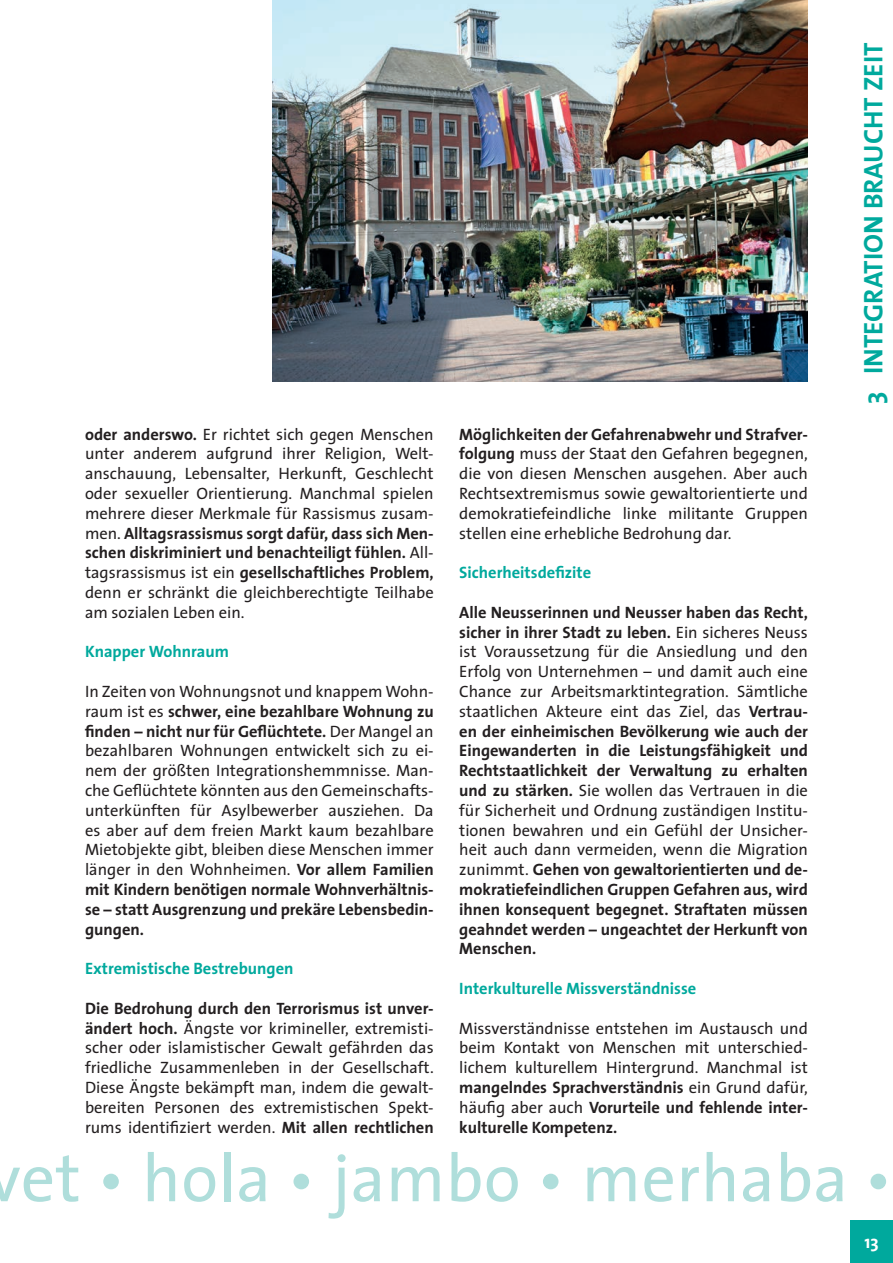
<style>
.page{position:relative;width:893px;height:1263px;background:#fff}
.page>*{position:absolute;margin:0;border:0;box-sizing:border-box;transform-origin:0 0}
.t1{font:67.5px "Thesis Sans";letter-spacing:.01em;color:#afdedb}
.t2{font:700 27px "Thesis Sans";color:#00a99d}
.t3{font:700 18px "Thesis Sans";color:#fff}
.t4{font:16.5px/19.8px "Thesis Sans";color:#231f20;text-align:justify}
.t5{font:700 16.5px/19.8px "Thesis Sans";color:#231f20;text-align:justify}
.t6{font:700 16.5px "Thesis Sans";color:#00a99d}
.s1{font-weight:700}
.s2{font-weight:400}
</style>
<div class="page">
<img style="left:272px;top:0;width:536px;height:381px">
<div style="left:850px;top:1220px;width:43px;height:43px;background:#00a99d"></div>
<h2 class="t2" style="left:858px;top:404px;width:363px;rotate:-90deg">3 INTEGRATION BRAUCHT ZEIT</h2>
<p class="t4" style="left:459px;top:425px;width:350px"><span class="s1">Möglichkeiten der Gefahrenabwehr und Strafver&shy;folgung</span> muss der Staat den Gefahren begegnen, die von diesen Menschen ausgehen. Aber auch Rechtsextremismus sowie gewaltorientierte und demokratiefeindliche linke militante Gruppen stellen eine erhebliche Bedrohung dar.</p>
<p class="t6" style="left:459px;top:563px;width:133px">Sicherheitsdefizite</p>
<p class="t5" style="left:459px;top:603px;width:350px">Alle Neusserinnen und Neusser haben das Recht, sicher in ihrer Stadt zu leben. <span class="s2">Ein sicheres Neuss ist Voraussetzung für die Ansiedlung und den Erfolg von Unternehmen – und damit auch eine Chance zur Arbeitsmarktintegration. Sämtliche staatlichen Akteure eint das Ziel, das</span> Vertrau&shy;en der einheimischen Bevölkerung wie auch der Eingewanderten in die Leistungsfähigkeit und Rechtstaatlichkeit der Verwaltung zu erhalten und zu stärken. <span class="s2">Sie wollen das Vertrauen in die für Sicherheit und Ordnung zuständigen Institu&shy;tionen bewahren und ein Gefühl der Unsicher&shy;heit auch dann vermeiden, wenn die Migration zunimmt.</span> Gehen von gewaltorientierten und de&shy;mokratiefeindlichen Gruppen Gefahren aus, wird ihnen konsequent begegnet. Straftaten müssen geahndet werden – ungeachtet der Herkunft von Menschen.</p>
<p class="t6" style="left:459px;top:979px;width:239px">Interkulturelle Missverständnisse</p>
<p class="t4" style="left:459px;top:1019px;width:350px">Missverständnisse entstehen im Austausch und beim Kontakt von Menschen mit unterschied&shy;lichem kulturellem Hintergrund. Manchmal ist <span class="s1">mangelndes Sprachverständnis</span> ein Grund dafür, häufig aber auch <span class="s1">Vorurteile und fehlende inter&shy;kulturelle Kompetenz.</span></p>
<h1 class="t1" style="left:-12px;top:1142px;width:907px">vet • hola • jambo • merhaba •</h1>
<p class="t4" style="left:85px;top:425px;width:350px"><span class="s1">oder anderswo.</span> Er richtet sich gegen Menschen unter anderem aufgrund ihrer Religion, Welt&shy;anschauung, Lebensalter, Herkunft, Geschlecht oder sexueller Orientierung. Manchmal spielen mehrere dieser Merkmale für Rassismus zusam&shy;men. <span class="s1">Alltagsrassismus sorgt dafür, dass sich Men&shy;schen diskriminiert und benachteiligt fühlen.</span> All&shy;tagsrassismus ist ein <span class="s1">gesellschaftliches Problem, </span>denn er schränkt die gleichberechtigte Teilhabe am sozialen Leben ein.</p>
<p class="t6" style="left:85px;top:643px;width:145px">Knapper Wohnraum</p>
<p class="t4" style="left:85px;top:682px;width:350px">In Zeiten von Wohnungsnot und knappem Wohn&shy;raum ist es <span class="s1">schwer, eine bezahlbare Wohnung zu finden – nicht nur für Geflüchtete.</span> Der Mangel an bezahlbaren Wohnungen entwickelt sich zu ei&shy;nem der größten Integrationshemmnisse. Man&shy;che Geflüchtete könnten aus den Gemeinschafts&shy;unterkünften für Asylbewerber ausziehen. Da es aber auf dem freien Markt kaum bezahlbare Mietobjekte gibt, bleiben diese Menschen immer länger in den Wohnheimen. <span class="s1">Vor allem Familien mit Kindern benötigen normale Wohnverhältnis&shy;se – statt Ausgrenzung und prekäre Lebensbedin&shy;gungen.</span></p>
<p class="t6" style="left:85px;top:959px;width:210px">Extremistische Bestrebungen</p>
<p class="t4" style="left:85px;top:999px;width:350px"><span class="s1">Die Bedrohung durch den Terrorismus ist unver&shy;ändert hoch.</span> Ängste vor krimineller, extremisti&shy;scher oder islamistischer Gewalt gefährden das friedliche Zusammenleben in der Gesellschaft.<br>Diese Ängste bekämpft man, indem die gewalt&shy;bereiten Personen des extremistischen Spekt&shy;rums identifiziert werden. <span class="s1">Mit allen rechtlichen</span></p>
<p class="t3" style="left:865px;top:1232px;width:16px">13</p>
</div>
